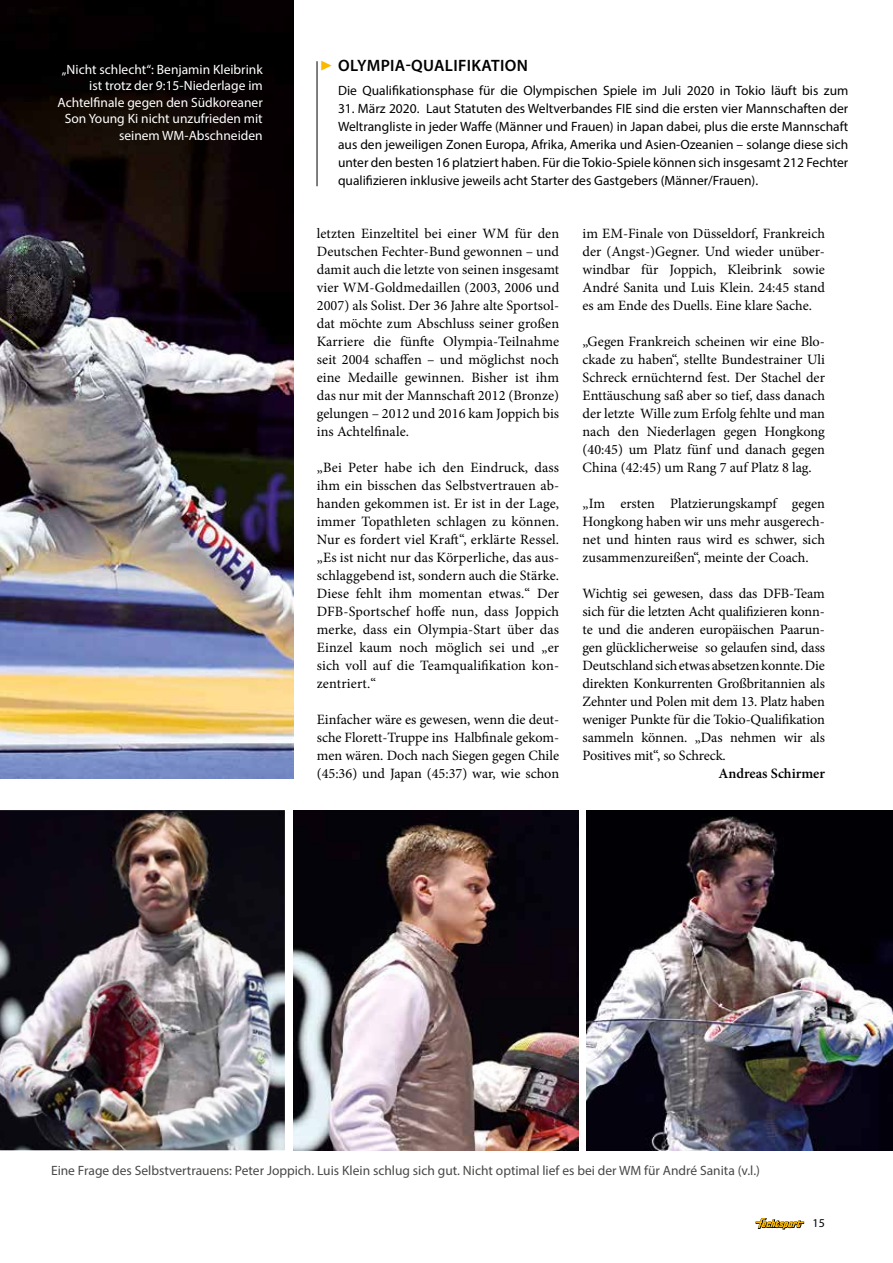
<style>
.page{position:relative;width:893px;height:1263px;background:#fff}
.page>*{position:absolute;margin:0;border:0;box-sizing:border-box;transform-origin:0 0}
.t1{font:21px "Minion Pro";color:#fbb900}
.t2{font:600 16.5px "Myriad Pro";letter-spacing:.02em;color:#000}
.t3{font:14.25px/18px "Minion Pro";color:#000;text-align:justify}
.t4{font:600 14.25px "Minion Pro";color:#000}
.t5{font:13.5px/18px "Myriad Pro";color:#000;text-align:justify}
.t6{font:13.5px/16.5px "Myriad Pro";color:#fff;text-align:right}
.t7{font:13.5px "Myriad Pro";color:#484847}
.t8{font:12px "Myriad Pro";color:#000}
</style>
<div class="page">
<svg style="left:756px;top:1218px;width:48px;height:11px"></svg>
<img style="left:0;top:0;width:293px;height:778px">
<img style="left:0;top:810px;width:285px;height:340px">
<img style="left:293px;top:810px;width:285px;height:340px">
<img style="left:587px;top:810px;width:306px;height:340px">
<hr style="left:317px;top:61px;width:1px;height:125px;background:#000">
<p class="t2" style="left:338px;top:55px;width:191px">OLYMPIA-QUALIFIKATION</p>
<p class="t5" style="left:338px;top:82px;width:512px">Die Qualifikationsphase für die Olympischen Spiele im Juli 2020 in Tokio läuft bis zum</p>
<p class="t5" style="left:338px;top:100px;width:512px">31. März 2020. Laut Statuten des Weltverbandes FIE sind die ersten vier Mannschaften der Weltrangliste in jeder Waffe (Männer und Frauen) in Japan dabei, plus die erste Mannschaft aus den jeweiligen Zonen Europa, Afrika, Amerika und Asien-Ozeanien – solange diese sich unter den besten 16 platziert haben. Für die Tokio-Spiele können sich insgesamt 212 Fechter qualifizieren inklusive jeweils acht Starter des Gastgebers (Männer/Frauen).</p>
<p class="t6" style="left:62px;top:61px;width:202px">„Nicht schlecht“: Benjamin Kleibrink</p>
<h1 class="t1" style="left:320px;top:51px;width:14px">▶</h1>
<p class="t6" style="left:58px;top:77px;width:207px">ist trotz der 9:15-Niederlage im<br>Achtelfinale gegen den Südkoreaner<br>Son Young Ki nicht unzufrieden mit seinem WM-Abschneiden</p>
<p class="t3" style="left:317px;top:225px;width:244px">letzten Einzeltitel bei einer WM für den Deutschen Fechter-Bund gewonnen – und damit auch die letzte von seinen insgesamt vier WM-Goldmedaillen (2003, 2006 und 2007) als Solist. Der 36 Jahre alte Sportsol&shy;dat möchte zum Abschluss seiner großen Karriere die fünfte Olympia-Teilnahme seit 2004 schaffen – und möglichst noch eine Medaille gewinnen. Bisher ist ihm das nur mit der Mannschaft 2012 (Bronze) gelungen – 2012 und 2016 kam Joppich bis ins Achtelfinale.</p>
<p class="t3" style="left:317px;top:459px;width:244px">„Bei Peter habe ich den Eindruck, dass ihm ein bisschen das Selbstvertrauen ab&shy;handen gekommen ist. Er ist in der Lage, immer Topathleten schlagen zu können.<br>Nur es fordert viel Kraft“, erklärte Ressel. „Es ist nicht nur das Körperliche, das aus&shy;schlaggebend ist, sondern auch die Stärke.<br>Diese fehlt ihm momentan etwas.“ Der DFB-Sportschef hoffe nun, dass Joppich merke, dass ein Olympia-Start über das Einzel kaum noch möglich sei und „er sich voll auf die Teamqualifikation kon&shy;zentriert.“</p>
<p class="t3" style="left:317px;top:711px;width:244px">Einfacher wäre es gewesen, wenn die deut&shy;sche Florett-Truppe ins Halbfinale gekom&shy;men wären. Doch nach Siegen gegen Chile (45:36) und Japan (45:37) war, wie schon</p>
<p class="t3" style="left:583px;top:225px;width:244px">im EM-Finale von Düsseldorf, Frankreich der (Angst-)Gegner. Und wieder unüber&shy;windbar für Joppich, Kleibrink sowie André Sanita und Luis Klein. 24:45 stand es am Ende des Duells. Eine klare Sache.</p>
<p class="t3" style="left:583px;top:333px;width:244px">„Gegen Frankreich scheinen wir eine Blo&shy;ckade zu haben“, stellte Bundestrainer Uli Schreck ernüchternd fest. Der Stachel der Enttäuschung saß aber so tief, dass danach der letzte Wille zum Erfolg fehlte und man nach den Niederlagen gegen Hongkong (40:45) um Platz fünf und danach gegen China (42:45) um Rang 7 auf Platz 8 lag.</p>
<p class="t3" style="left:583px;top:495px;width:244px">„Im ersten Platzierungskampf gegen Hongkong haben wir uns mehr ausgerech&shy;net und hinten raus wird es schwer, sich zusammenzureißen“, meinte der Coach.</p>
<p class="t3" style="left:583px;top:585px;width:244px">Wichtig sei gewesen, dass das DFB-Team sich für die letzten Acht qualifizieren konn&shy;te und die anderen europäischen Paarun&shy;gen glücklicherweise so gelaufen sind, dass Deutschland sich etwas absetzen konnte. Die direkten Konkurrenten Großbritannien als Zehnter und Polen mit dem 13. Platz haben weniger Punkte für die Tokio-Qualifikation sammeln können. „Das nehmen wir als Positives mit“, so Schreck.</p>
<p class="t4" style="left:718px;top:764px;width:108px">Andreas Schirmer</p>
<p class="t7" style="left:51px;top:1162px;width:710px">Eine Frage des Selbstvertrauens: Peter Joppich. Luis Klein schlug sich gut. Nicht optimal lief es bei der WM für André Sanita (v.l.)</p>
<p class="t8" style="left:813px;top:1216px;width:14px">15</p>
</div>
